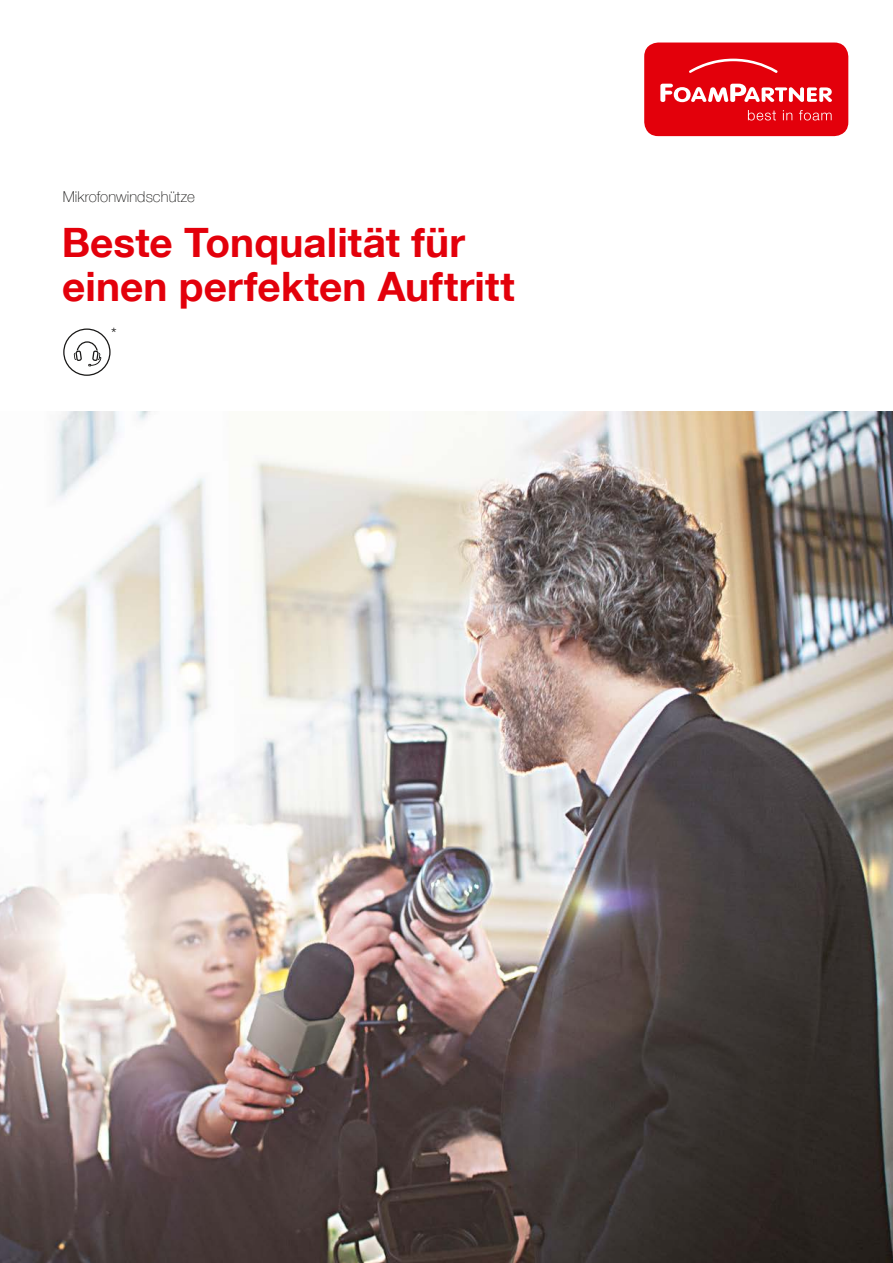
<style>
.page{position:relative;width:893px;height:1263px;background:#fff}
.page>*{position:absolute;margin:0;border:0;box-sizing:border-box;transform-origin:0 0}
.t1{font:700 40.5px/44.2px "Helvetica Neue LT Com";letter-spacing:.005em;color:#e3000b}
.t2{font:300 15.75px "Helvetica Neue LT Com";color:#181716}
.t3{font:100 15px "Helvetica Neue LT Com";letter-spacing:.005em;color:#181716}
</style>
<div class="page">
<div style="left:644px;top:43px;width:204px;height:93px;background:#e3000b;border-radius:14px"></div>
<svg style="left:660px;top:84px;width:172px;height:18px"></svg>
<svg style="left:689px;top:59px;width:89px;height:14px"></svg>
<svg style="left:748px;top:110px;width:28px;height:10px"></svg>
<svg style="left:783px;top:110px;width:9px;height:10px"></svg>
<svg style="left:799px;top:110px;width:33px;height:10px"></svg>
<svg style="left:63px;top:328px;width:48px;height:48px"></svg>
<img style="left:0;top:411px;width:893px;height:852px">
<p class="t3" style="left:63px;top:188px;width:134px">Mikrofonwindschütze</p>
<p class="t1" style="left:62px;top:219px;width:454px">Beste Tonqualität für einen perfekten Auftritt</p>
<p class="t2" style="left:111px;top:324px;width:7px">*</p>
</div>
